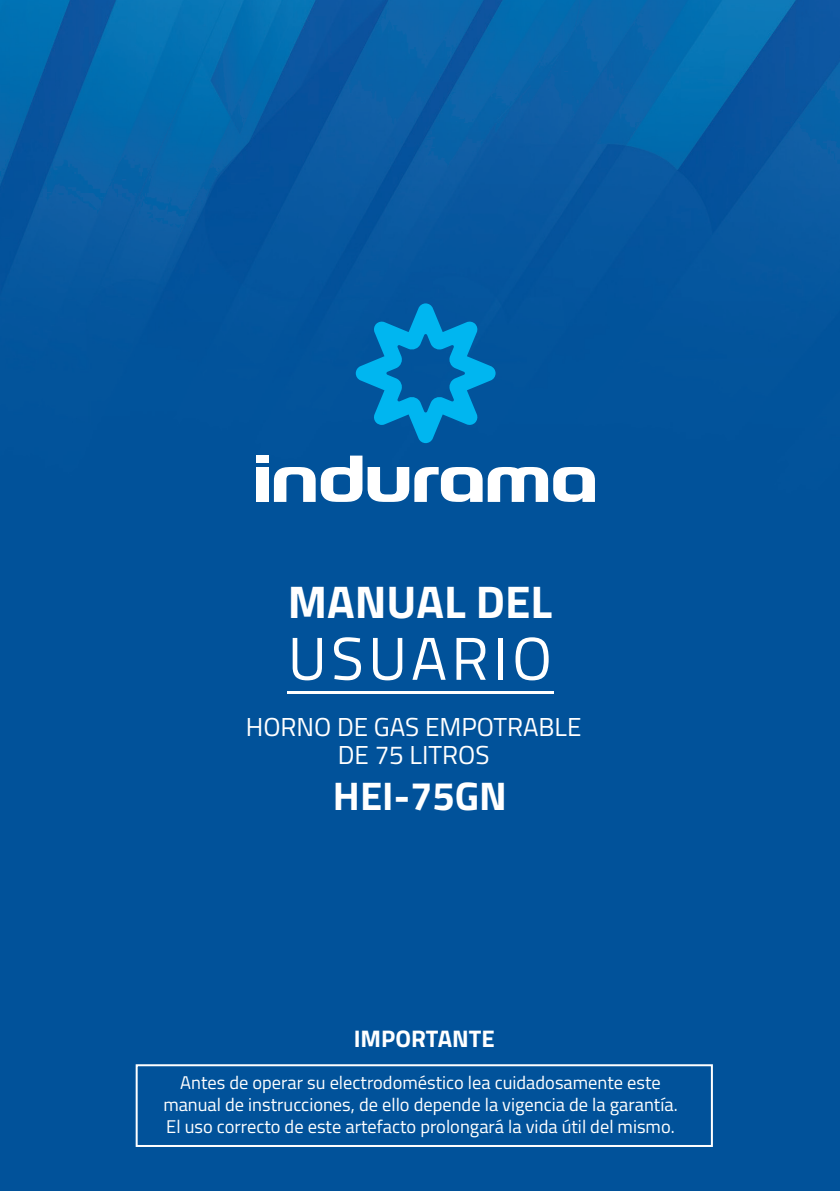
<style>
.page{position:relative;width:840px;height:1191px;background:#fff}
.page>*{position:absolute;margin:0;border:0;box-sizing:border-box;transform-origin:0 0}
.Centrado{font:60.6px "Titillium Web";letter-spacing:.07em;color:#fff}
.Centrado-2{font:700 45.8px "Titillium Web";color:#fff}
.Centrado-3{font:700 40px "Titillium Web";color:#fff}
.Centrado-4{font:26px/28px "Titillium Web";color:#fff;text-align:center}
.Centrado-5{font:700 24px "Titillium Web";color:#fff}
.Centrado-6{font:18.4px/22px "Titillium Web";color:#fff;text-align:center}
</style>
<div class="page">
<div style="left:0;top:0;width:839px;height:1191px;background:#01529a"></div>
<img style="left:0;top:0;width:839px;height:694px">
<svg style="left:355px;top:303px;width:140px;height:140px"></svg>
<div style="left:256px;top:467px;width:13px;height:35px;background:#fff"></div>
<div style="left:256px;top:455px;width:13px;height:8px;background:#fff"></div>
<svg style="left:274px;top:455px;width:320px;height:47px"></svg>
<div style="left:136px;top:1064px;width:576px;height:83px;border:2px solid #fff"></div>
<hr style="left:286px;top:691px;width:267px;height:2px;background:#fff">
<p class="Centrado-2" style="left:287px;top:567px;width:266px">MANUAL DEL</p>
<p class="Centrado" style="left:287px;top:614px;width:265px">USUARIO</p>
<p class="Centrado-4" style="left:245px;top:711px;width:337px">HORNO DE GAS EMPOTRABLE<br>DE 75 LITROS</p>
<p class="Centrado-3" style="left:333px;top:765px;width:175px">HEI-75GN</p>
<p class="Centrado-5" style="left:353px;top:1020px;width:142px">IMPORTANTE</p>
<p class="Centrado-6" style="left:163px;top:1070px;width:515px">Antes de operar su electrodoméstico lea cuidadosamente este manual de instrucciones, de ello depende la vigencia de la garantía.</p>
<p class="Centrado-6" style="left:166px;top:1114px;width:509px">El uso correcto de este artefacto prolongará la vida útil del mismo.</p>
</div>
